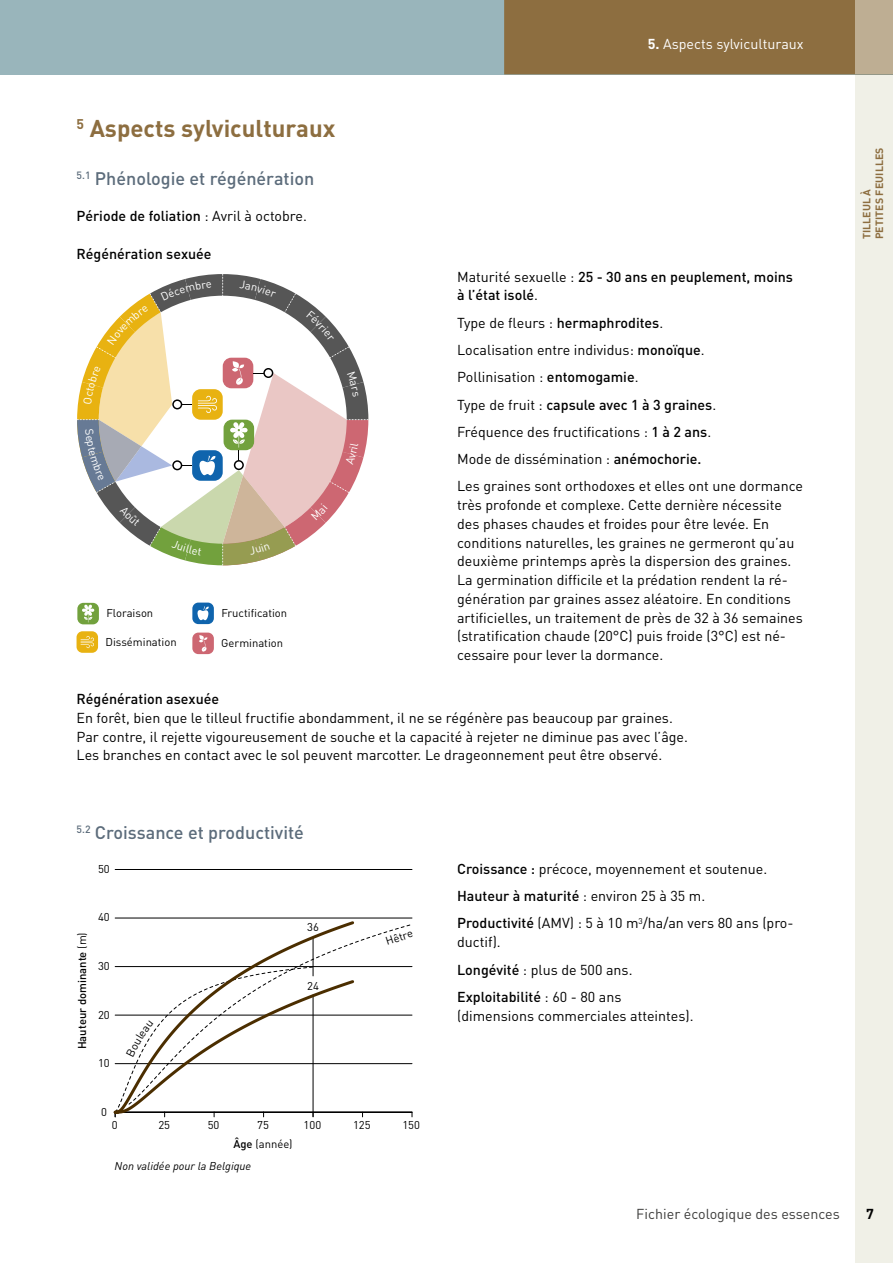
<style>
.page{position:relative;width:893px;height:1263px;background:#fff}
.page>*{position:absolute;margin:0;border:0;box-sizing:border-box;transform-origin:0 0}
.t1{font:700 24px "DIN Pro";color:#8d6e40}
.t2{font:500 18px "DIN Pro";color:#5c6c7b}
.t3{font:14.25px/27.3px "DIN Pro";color:#000}
.t4{font:500 14.25px/18.8px "DIN Pro";color:#000}
.t5{font:14.25px "DIN Pro";color:#3c3c3b}
.t6{font:14.25px "DIN Pro";color:#fff}
.t7{font:700 14.25px "DIN Pro";color:#000}
.t8{font:11.25px "DIN Pro";color:#000}
.t9{font:italic 11.25px "DIN";color:#000}
.t10{font:500 11.25px "DIN Pro";color:#000}
.t11{font:700 10.5px/12.6px "DIN Pro";letter-spacing:.01em;color:#8d6e40}
.s1{font-weight:400}
.s2{font-weight:700}
.s3{font-weight:500}
</style>
<div class="page">
<div style="left:856px;top:0;width:37px;height:1263px;background:#f0f0e7"></div>
<div style="left:0;top:0;width:893px;height:74px;background:#99b5bb"></div>
<div style="left:504px;top:0;width:352px;height:74px;background:#8d6e40"></div>
<div style="left:856px;top:0;width:37px;height:74px;background:#beae93"></div>
<div style="left:77px;top:631px;width:21px;height:22px;background:#e8b211;border-radius:6px"></div>
<svg style="left:81px;top:636px;width:13px;height:12px"></svg>
<div style="left:192px;top:603px;width:22px;height:21px;background:#0f64ad;border-radius:6px"></div>
<svg style="left:197px;top:606px;width:12px;height:15px"></svg>
<div style="left:192px;top:633px;width:22px;height:21px;background:#cd6772;border-radius:6px"></div>
<svg style="left:199px;top:635px;width:8px;height:17px"></svg>
<div style="left:77px;top:603px;width:22px;height:21px;background:#72a13d;border-radius:6px"></div>
<svg style="left:80px;top:602px;width:16px;height:20px"></svg>
<hr style="left:115px;top:918px;width:297px;height:1px;background:#000">
<hr style="left:115px;top:869px;width:297px;height:1px;background:#000">
<svg style="left:356px;top:924px;width:57px;height:189px"></svg>
<svg style="left:113px;top:921px;width:243px;height:194px"></svg>
<svg style="left:77px;top:274px;width:291px;height:291px"></svg>
<svg style="left:126px;top:1020px;width:28px;height:37px"></svg>
<h1 class="t1" style="left:77px;top:112px;width:260px"><sup>5</sup> Aspects sylviculturaux</h1>
<p class="t2" style="left:77px;top:167px;width:239px"><sup>5.1</sup> Phénologie et régénération</p>
<p class="t4" style="left:77px;top:206px;width:232px">Période de foliation <span class="s1">: Avril à octobre.</span></p>
<p class="t4" style="left:77px;top:244px;width:137px">Régénération sexuée</p>
<p class="t8" style="left:106px;top:605px;width:48px">Floraison</p>
<p class="t8" style="left:106px;top:634px;width:73px">Dissémination</p>
<p class="t8" style="left:221px;top:605px;width:67px">Fructification</p>
<p class="t8" style="left:221px;top:635px;width:63px">Germination</p>
<p class="t6" style="left:648px;top:34px;width:157px"><span class="s2">5.</span> Aspects sylviculturaux</p>
<p class="t4" style="left:457px;top:267px;width:337px"><span class="s1">Maturité sexuelle :</span> 25 - 30 ans en peuplement, moins à l’état isolé<span class="s1">.</span></p>
<p class="t3" style="left:457px;top:308px;width:347px">Type de fleurs : <span class="s3">hermaphrodites</span>.<br>Localisation entre individus: <span class="s3">monoïque</span>.<br>Pollinisation : <span class="s3">entomogamie</span>.<br>Type de fruit : <span class="s3">capsule avec 1 à 3 graines</span>.<br>Fréquence des fructifications : <span class="s3">1 à 2 ans</span>.<br>Mode de dissémination : <span class="s3">anémochorie.<br></span>Les graines sont orthodoxes et elles ont une dormance</p>
<p class="t3" style="left:457px;top:495px;width:347px;line-height:18.8px">très profonde et complexe. Cette dernière nécessite des phases chaudes et froides pour être levée. En conditions naturelles, les graines ne germeront qu’au deuxième printemps après la dispersion des graines.<br>La germination difficile et la prédation rendent la ré&shy;génération par graines assez aléatoire. En conditions artificielles, un traitement de près de 32 à 36 semaines (stratification chaude (20°C) puis froide (3°C) est né&shy;cessaire pour lever la dormance.</p>
<p class="t4" style="left:77px;top:689px;width:144px">Régénération asexuée</p>
<p class="t3" style="left:77px;top:708px;width:613px;line-height:18.8px">En forêt, bien que le tilleul fructifie abondamment, il ne se régénère pas beaucoup par graines.<br>Par contre, il rejette vigoureusement de souche et la capacité à rejeter ne diminue pas avec l’âge.<br>Les branches en contact avec le sol peuvent marcotter. Le drageonnement peut être observé.</p>
<p class="t2" style="left:77px;top:820px;width:229px"><sup>5.2</sup> Croissance et productivité</p>
<p class="t8" style="left:98px;top:861px;width:13px">50</p>
<p class="t10" style="left:74px;top:1049px;width:119px;rotate:-90deg">Hauteur dominante <span class="s1">(m)</span></p>
<p class="t8" style="left:98px;top:909px;width:13px">40</p>
<p class="t8" style="left:98px;top:958px;width:13px">30</p>
<p class="t8" style="left:98px;top:1007px;width:13px">20</p>
<p class="t8" style="left:98px;top:1055px;width:13px">10</p>
<p class="t8" style="left:307px;top:919px;width:13px">36</p>
<p class="t8" style="left:307px;top:978px;width:13px">24</p>
<p class="t8" style="left:384px;top:934px;width:29px;rotate:-18deg">Hêtre</p>
<p class="t8" style="left:101px;top:1104px;width:7px">0</p>
<p class="t8" style="left:112px;top:1117px;width:7px">0</p>
<p class="t8" style="left:158px;top:1117px;width:13px">25</p>
<p class="t8" style="left:208px;top:1117px;width:13px">50</p>
<p class="t8" style="left:257px;top:1117px;width:13px">75</p>
<p class="t8" style="left:304px;top:1117px;width:19px">100</p>
<p class="t8" style="left:353px;top:1117px;width:19px">125</p>
<p class="t8" style="left:402px;top:1117px;width:19px">150</p>
<p class="t8" style="left:233px;top:1136px;width:61px"><span class="s3">Âge</span> (année)</p>
<p class="t9" style="left:115px;top:1159px;width:138px">Non validée pour la Belgique</p>
<p class="t3" style="left:457px;top:854px;width:338px"><span class="s3">Croissance :</span> précoce, moyennement et soutenue.<br><span class="s3">Hauteur à maturité</span> : environ 25 à 35 m.<br><span class="s3">Productivité</span> (AMV) : 5 à 10 m<sup>3</sup>/ha/an vers 80 ans (pro-</p>
<p class="t3" style="left:457px;top:928px;width:177px">ductif).<br><span class="s3">Longévité</span> : plus de 500 ans.<br><span class="s3">Exploitabilité</span> : 60 - 80 ans</p>
<p class="t3" style="left:457px;top:1001px;width:238px">(dimensions commerciales atteintes).</p>
<p class="t11" style="left:860px;top:239px;width:94px;rotate:-90deg">TILLEUL À<br>PETITES FEUILLES</p>
<p class="t5" style="left:636px;top:1204px;width:205px">Fichier écologique des essences</p>
<p class="t7" style="left:866px;top:1204px;width:9px">7</p>
</div>
